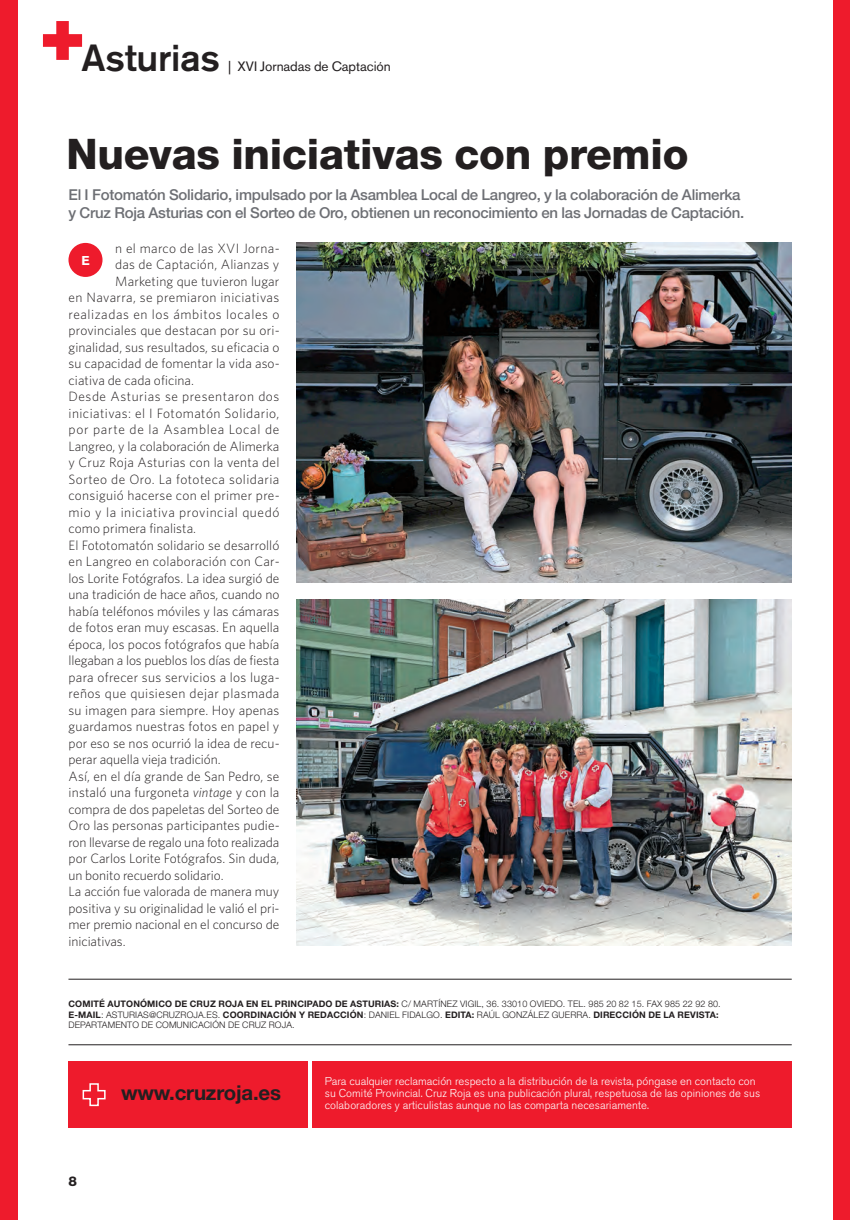
<style>
.page{position:relative;width:850px;height:1220px;background:#fff}
.page>*{position:absolute;margin:0;border:0;box-sizing:border-box;transform-origin:0 0}
.t1{font:800 42.15px "Helvetica Neue";letter-spacing:-.005em;color:#231f20}
.t2{font:500 37.5px "Akzidenz Grotesk BE";letter-spacing:-.005em;color:#231f20}
.t3{font:700 20.4px "Helvetica Neue";letter-spacing:-.01em;color:#231f20}
.t4{font:500 15px/18px "Helvetica Neue";letter-spacing:-.015em;color:#6d6f74}
.t5{font:300 13.5px "Whitney";letter-spacing:.005em;color:#231f20}
.t6{font:300 13.5px "Whitney";letter-spacing:.035em;color:#231f20}
.t7{font:300 13.5px "Whitney";letter-spacing:.03em;color:#231f20}
.t8{font:300 13.5px "Whitney";letter-spacing:.045em;color:#231f20}
.t9{font:300 13.5px "Whitney";letter-spacing:.025em;color:#231f20}
.t10{font:300 13.5px "Whitney";letter-spacing:.04em;color:#231f20}
.t11{font:300 13.5px "Whitney";letter-spacing:.05em;color:#231f20}
.t12{font:13.5px "Akzidenz Grotesk BE";letter-spacing:-.005em;color:#231f20}
.t13{font:800 13.5px "Helvetica Neue";color:#231f20}
.t14{font:700 12.75px "Akzidenz Grotesk BE";color:#fff}
.t15{font:300 11.25px/12px "Akzidenz Grotesk BE";letter-spacing:.005em;color:#fff}
.t16{font:300 9px/10.5px "Helvetica Neue";letter-spacing:.015em;color:#231f20}
.s1{font-style:italic}
.s2{font-weight:700}
</style>
<div class="page">
<div style="left:0;top:0;width:18px;height:1219px;background:#ee1b2c"></div>
<hr style="left:68px;top:1044px;width:723px;height:1px;background:#231f20">
<hr style="left:68px;top:978px;width:723px;height:1px;background:#231f20">
<svg style="left:43px;top:21px;width:39px;height:39px"></svg>
<div style="left:68px;top:1061px;width:239px;height:66px;background:#ee1b2c"></div>
<div style="left:313px;top:1061px;width:478px;height:66px;background:#ee1b2c"></div>
<svg style="left:82px;top:1083px;width:24px;height:23px"></svg>
<div style="left:833px;top:0;width:16px;height:1219px;background:#ee1b2c"></div>
<img style="left:296px;top:599px;width:495px;height:346px">
<img style="left:296px;top:243px;width:495px;height:339px">
<div style="left:68px;top:243px;width:34px;height:34px;background:#ee1b2c;border-radius:50%"></div>
<h2 class="t2" style="left:82px;top:44px;width:140px">Asturias</h2>
<p class="t12" style="left:228px;top:61px;width:164px">| XVI Jornadas de Captación</p>
<h1 class="t1" style="left:66px;top:139px;width:623px">Nuevas iniciativas con premio</h1>
<p class="t4" style="left:68px;top:187px;width:677px">El I Fotomatón Solidario, impulsado por la Asamblea Local de Langreo, y la colaboración de Alimerka y Cruz Roja Asturias con el Sorteo de Oro, obtienen un reconocimiento en las Jornadas de Captación.</p>
<p class="t9" style="left:115px;top:243px;width:166px">n el marco de las XVI Jorna-</p>
<p class="t5" style="left:115px;top:259px;width:166px">das de Captación, Alianzas y</p>
<p class="t5" style="left:115px;top:276px;width:166px">Marketing que tuvieron lugar</p>
<p class="t7" style="left:69px;top:292px;width:212px">en Navarra, se premiaron iniciativas</p>
<p class="t8" style="left:69px;top:309px;width:212px">realizadas en los ámbitos locales o</p>
<p class="t5" style="left:69px;top:325px;width:213px">provinciales que destacan por su ori-</p>
<p class="t5" style="left:69px;top:342px;width:212px">ginalidad, sus resultados, su eficacia o</p>
<p class="t5" style="left:69px;top:358px;width:213px">su capacidad de fomentar la vida aso-</p>
<p class="t5" style="left:69px;top:375px;width:127px">ciativa de cada oficina.</p>
<p class="t10" style="left:69px;top:391px;width:212px">Desde Asturias se presentaron dos</p>
<p class="t6" style="left:69px;top:408px;width:212px">iniciativas: el I Fotomatón Solidario,</p>
<p class="t11" style="left:69px;top:424px;width:212px">por parte de la Asamblea Local de</p>
<p class="t5" style="left:69px;top:441px;width:212px">Langreo, y la colaboración de Alimerka</p>
<p class="t5" style="left:69px;top:457px;width:212px">y Cruz Roja Asturias con la venta del</p>
<p class="t6" style="left:69px;top:474px;width:212px">Sorteo de Oro. La fototeca solidaria</p>
<p class="t5" style="left:69px;top:490px;width:213px">consiguió hacerse con el primer pre-</p>
<p class="t8" style="left:69px;top:507px;width:212px">mio y la iniciativa provincial quedó</p>
<p class="t5" style="left:69px;top:523px;width:129px">como primera finalista.</p>
<p class="t5" style="left:69px;top:540px;width:212px">El Fototomatón solidario se desarrolló</p>
<p class="t5" style="left:69px;top:556px;width:213px">en Langreo en colaboración con Car-</p>
<p class="t5" style="left:69px;top:573px;width:212px">los Lorite Fotógrafos. La idea surgió de</p>
<p class="t5" style="left:69px;top:589px;width:212px">una tradición de hace años, cuando no</p>
<p class="t5" style="left:69px;top:606px;width:212px">había teléfonos móviles y las cámaras</p>
<p class="t5" style="left:69px;top:622px;width:212px">de fotos eran muy escasas. En aquella</p>
<p class="t5" style="left:69px;top:639px;width:212px">época, los pocos fotógrafos que había</p>
<p class="t5" style="left:69px;top:655px;width:212px">llegaban a los pueblos los días de fiesta</p>
<p class="t9" style="left:69px;top:672px;width:213px">para ofrecer sus servicios a los luga-</p>
<p class="t7" style="left:69px;top:688px;width:212px">reños que quisiesen dejar plasmada</p>
<p class="t5" style="left:69px;top:705px;width:212px">su imagen para siempre. Hoy apenas</p>
<p class="t5" style="left:69px;top:721px;width:212px">guardamos nuestras fotos en papel y</p>
<p class="t5" style="left:69px;top:738px;width:213px">por eso se nos ocurrió la idea de recu-</p>
<p class="t5" style="left:69px;top:754px;width:154px">perar aquella vieja tradición.</p>
<p class="t5" style="left:69px;top:771px;width:212px">Así, en el día grande de San Pedro, se</p>
<p class="t5" style="left:69px;top:787px;width:212px">instaló una furgoneta <span class="s1">vintage</span> y con la</p>
<p class="t5" style="left:69px;top:804px;width:212px">compra de dos papeletas del Sorteo de</p>
<p class="t5" style="left:69px;top:820px;width:213px">Oro las personas participantes pudie-</p>
<p class="t5" style="left:69px;top:837px;width:212px">ron llevarse de regalo una foto realizada</p>
<p class="t5" style="left:69px;top:853px;width:212px">por Carlos Lorite Fotógrafos. Sin duda,</p>
<p class="t5" style="left:69px;top:870px;width:156px">un bonito recuerdo solidario.</p>
<p class="t5" style="left:69px;top:886px;width:212px">La acción fue valorada de manera muy</p>
<p class="t5" style="left:69px;top:903px;width:213px">positiva y su originalidad le valió el pri-</p>
<p class="t5" style="left:69px;top:919px;width:212px">mer premio nacional en el concurso de</p>
<p class="t5" style="left:69px;top:936px;width:58px">iniciativas.</p>
<p class="t14" style="left:81px;top:255px;width:10px">E</p>
<p class="t16" style="left:68px;top:999px;width:653px"><span class="s2">COMITÉ AUTONÓMICO DE CRUZ ROJA EN EL PRINCIPADO DE ASTURIAS:</span> C/ MARTÍNEZ VIGIL, 36. 33010 OVIEDO. TEL. 985 20 82 15. FAX 985 22 92 80.<br><span class="s2">E-MAIL</span>: ASTURIAS@CRUZROJA.ES. <span class="s2">COORDINACIÓN Y REDACCIÓN</span>: DANIEL FIDALGO. <span class="s2">EDITA:</span> RAÚL GONZÁLEZ GUERRA. <span class="s2">DIRECCIÓN DE LA REVISTA:<br></span>DEPARTAMENTO DE COMUNICACIÓN DE CRUZ ROJA.</p>
<p class="t13" style="left:68px;top:1176px;width:10px">8</p>
<h3 class="t3" style="left:121px;top:1085px;width:161px">www.cruzroja.es</h3>
<p class="t15" style="left:325px;top:1075px;width:437px">Para cualquier reclamación respecto a la distribución de la revista, póngase en contacto con su Comité Provincial. Cruz Roja es una publicación plural, respetuosa de las opiniones de sus colaboradores y articulistas aunque no las comparta necesariamente.</p>
</div>
